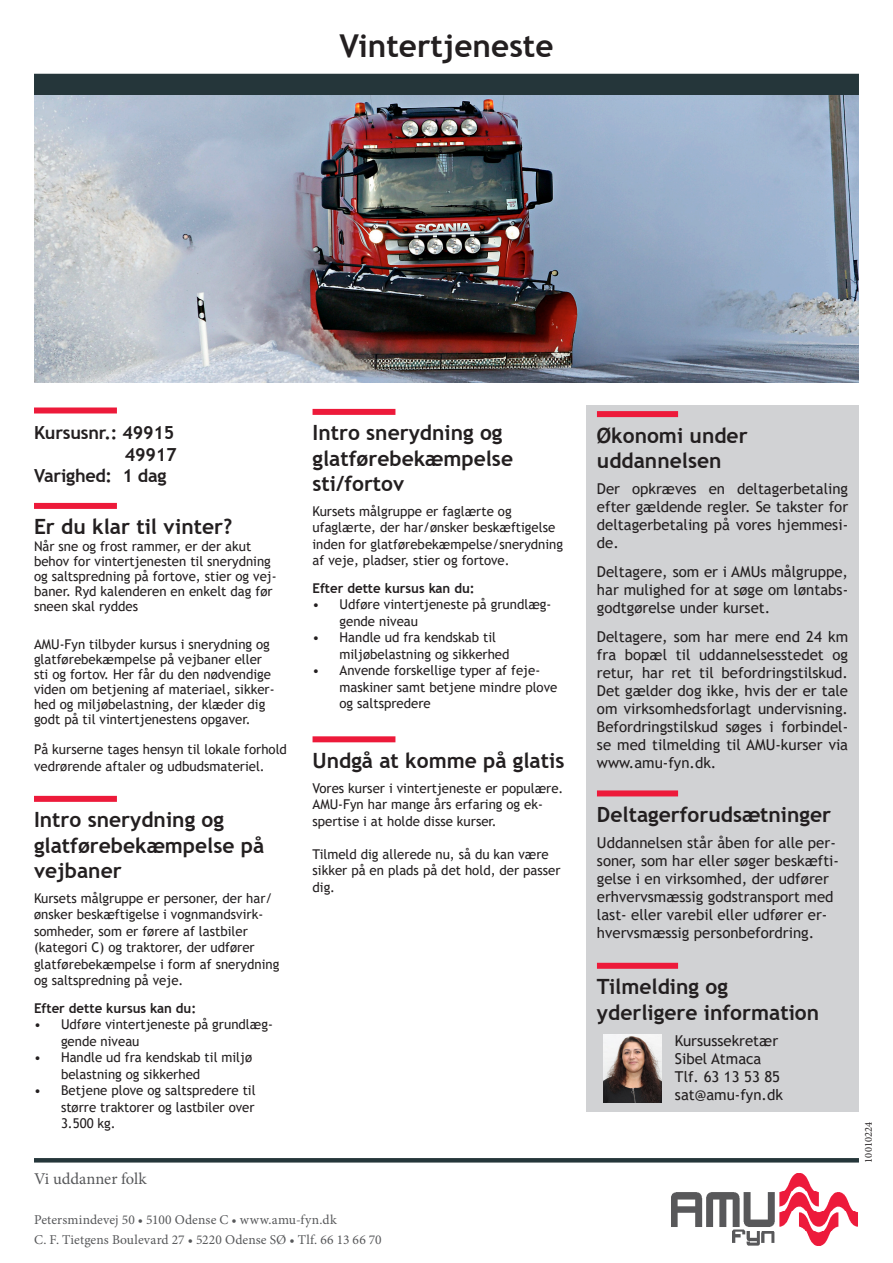
<style>
.page{position:relative;width:893px;height:1263px;background:#fff}
.page>*{position:absolute;margin:0;border:0;box-sizing:border-box;transform-origin:0 0}
.t1{font:700 31.5px "Trebuchet MS";color:#231f20}
.Afsnitsstreg_FED_brochure{font:700 21px/25.2px "Trebuchet MS";color:#231f20}
.Afsnitsstreg_FED_brochure_kopi{font:700 21px/25.2px "Trebuchet MS";color:#231f20}
.Afsnitsstreg_ALM_brochure{font:700 18px "Trebuchet MS";letter-spacing:-.01em;color:#231f20}
.t2{font:16.5px "Minion Pro";color:#57585a}
.brødtekst_brochurer{font:15px/18px "Trebuchet MS";color:#231f20;text-align:justify}
.brødtekst_brochurer-2{font:13.5px/16.5px "Trebuchet MS";color:#231f20}
.brødtekst{font:13.5px/16.5px "Trebuchet MS";color:#231f20}
.Afsnitsstreg_FED_brochure-2{font:13.5px/15px "Trebuchet MS";color:#231f20}
.brødtekst_brochurer-3{font:13.5px "Minion Pro";letter-spacing:.01em;color:#57585a}
.brødtekst-2{font:700 13.5px "Trebuchet MS";color:#231f20}
.brødtekst_brochurer-4{font:10.5px "Minion Pro";color:#231f20}
</style>
<div class="page">
<div style="left:34px;top:74px;width:825px;height:22px;background:#25363a"></div>
<img style="left:34px;top:96px;width:825px;height:287px">
<img style="left:671px;top:1173px;width:187px;height:73px">
<svg style="left:34px;top:1158px;width:825px;height:4px;background:#28393d"></svg>
<div style="left:586px;top:405px;width:273px;height:707px;background:#d1d2d4"></div>
<div style="left:34px;top:407px;width:83px;height:6px;background:#ed1a3a"></div>
<div style="left:34px;top:503px;width:83px;height:6px;background:#ed1a3a"></div>
<div style="left:34px;top:796px;width:83px;height:6px;background:#ed1a3a"></div>
<div style="left:313px;top:409px;width:82px;height:6px;background:#ed1a3a"></div>
<div style="left:313px;top:736px;width:82px;height:6px;background:#ed1a3a"></div>
<div style="left:597px;top:411px;width:81px;height:6px;background:#ed1a3a"></div>
<div style="left:597px;top:790px;width:81px;height:6px;background:#ed1a3a"></div>
<div style="left:597px;top:963px;width:81px;height:6px;background:#ed1a3a"></div>
<img style="left:604px;top:1034px;width:58px;height:68px">
<p class="t1" style="left:339px;top:26px;width:216px">Vintertjeneste</p>
<p class="Afsnitsstreg_ALM_brochure" style="left:34px;top:421px;width:142px">Kursusnr.: 49915</p>
<p class="Afsnitsstreg_ALM_brochure" style="left:125px;top:443px;width:54px">49917</p>
<p class="Afsnitsstreg_ALM_brochure" style="left:34px;top:465px;width:134px">Varighed: 1 dag</p>
<p class="Afsnitsstreg_FED_brochure" style="left:34px;top:514px;width:200px">Er du klar til vinter?</p>
<p class="Afsnitsstreg_FED_brochure-2" style="left:34px;top:538px;width:244px">Når sne og frost rammer, er der akut behov for vintertjenesten til snerydning og saltspredning på fortove, stier og vej&shy;baner. Ryd kalenderen en enkelt dag før sneen skal ryddes</p>
<p class="brødtekst_brochurer-2" style="left:34px;top:637px;width:242px;line-height:15px">AMU-Fyn tilbyder kursus i snerydning og glatførebekæmpelse på vejbaner eller sti og fortov. Her får du den nødvendige viden om betjening af materiael, sikker&shy;hed og miljøbelastning, der klæder dig godt på til vintertjenestens opgaver.</p>
<p class="brødtekst" style="left:34px;top:741px;width:254px">På kurserne tages hensyn til lokale forhold vedrørende aftaler og udbudsmateriel.</p>
<p class="Afsnitsstreg_FED_brochure_kopi" style="left:34px;top:807px;width:232px">Intro snerydning og glatførebekæmpelse på vejbaner</p>
<p class="brødtekst" style="left:34px;top:890px;width:247px">Kursets målgruppe er personer, der har/ ønsker beskæftigelse i vognmandsvirk&shy;somheder, som er førere af lastbiler (kategori C) og traktorer, der udfører glatførebekæmpelse i form af snerydning og saltspredning på veje.</p>
<p class="brødtekst-2" style="left:34px;top:999px;width:164px">Efter dette kursus kan du:</p>
<p class="brødtekst_brochurer-2" style="left:61px;top:1016px;width:213px;text-indent:-27px">• Udføre vintertjeneste på grundlæg&shy;gende niveau</p>
<p class="brødtekst_brochurer-2" style="left:61px;top:1049px;width:193px;text-indent:-27px">• Handle ud fra kendskab til miljø belastning og sikkerhed</p>
<p class="brødtekst_brochurer-2" style="left:61px;top:1082px;width:196px;text-align:justify;text-indent:-27px">• Betjene plove og saltspredere til større traktorer og lastbiler over 3.500 kg.</p>
<p class="t2" style="left:34px;top:1168px;width:114px">Vi uddanner folk</p>
<p class="Afsnitsstreg_FED_brochure" style="left:313px;top:420px;width:202px">Intro snerydning og glatførebekæmpelse sti/fortov</p>
<p class="brødtekst_brochurer-2" style="left:313px;top:503px;width:252px">Kursets målgruppe er faglærte og ufaglærte, der har/ønsker beskæftigelse inden for glatførebekæmpelse/snerydning af veje, pladser, stier og fortove.</p>
<p class="brødtekst-2" style="left:313px;top:579px;width:164px">Efter dette kursus kan du:</p>
<p class="brødtekst_brochurer-2" style="left:340px;top:596px;width:213px;text-indent:-27px">• Udføre vintertjeneste på grundlæg&shy;gende niveau</p>
<p class="brødtekst_brochurer-2" style="left:340px;top:629px;width:171px;text-indent:-27px">• Handle ud fra kendskab til miljøbelastning og sikkerhed</p>
<p class="brødtekst_brochurer-2" style="left:340px;top:662px;width:219px;text-indent:-27px">• Anvende forskellige typer af feje&shy;maskiner samt betjene mindre plove og saltspredere</p>
<p class="Afsnitsstreg_FED_brochure" style="left:313px;top:748px;width:253px">Undgå at komme på glatis</p>
<p class="brødtekst" style="left:313px;top:780px;width:252px">Vores kurser i vintertjeneste er populære.<br>AMU-Fyn har mange års erfaring og ek&shy;spertise i at holde disse kurser.</p>
<p class="brødtekst" style="left:313px;top:846px;width:250px">Tilmeld dig allerede nu, så du kan være sikker på en plads på det hold, der passer dig.</p>
<p class="brødtekst_brochurer-3" style="left:34px;top:1210px;width:304px">Petersmindevej 50 • 5100 Odense C • www.amu-fyn.dk</p>
<p class="brødtekst_brochurer-3" style="left:34px;top:1231px;width:349px">C. F. Tietgens Boulevard 27 • 5220 Odense SØ • Tlf. 66 13 66 70</p>
<p class="Afsnitsstreg_FED_brochure" style="left:597px;top:423px;width:152px">Økonomi under uddannelsen</p>
<p class="brødtekst_brochurer" style="left:597px;top:480px;width:253px">Der opkræves en deltagerbetaling efter gældende regler. Se takster for deltagerbetaling på vores hjemmesi&shy;de.</p>
<p class="brødtekst_brochurer" style="left:597px;top:563px;width:253px">Deltagere, som er i AMUs målgruppe, har mulighed for at søge om løntabs&shy;godtgørelse under kurset.</p>
<p class="brødtekst_brochurer" style="left:597px;top:627px;width:253px">Deltagere, som har mere end 24 km fra bopæl til uddannelsesstedet og retur, har ret til befordringstilskud.<br>Det gælder dog ikke, hvis der er tale om virksomhedsforlagt undervisning.<br>Befordringstilskud søges i forbindel&shy;se med tilmelding til AMU-kurser via www.amu-fyn.dk.</p>
<p class="Afsnitsstreg_FED_brochure" style="left:597px;top:802px;width:236px">Deltagerforudsætninger</p>
<p class="brødtekst_brochurer" style="left:597px;top:834px;width:244px;text-align:left">Uddannelsen står åben for alle per&shy;soner, som har eller søger beskæfti&shy;gelse i en virksomhed, der udfører erhvervsmæssig godstransport med last- eller varebil eller udfører er&shy;hvervsmæssig personbefordring.</p>
<p class="Afsnitsstreg_FED_brochure" style="left:597px;top:974px;width:224px">Tilmelding og yderligere information</p>
<p class="brødtekst_brochurer" style="left:675px;top:1031px;width:105px">Kursussekretær</p>
<p class="brødtekst_brochurer" style="left:675px;top:1049px;width:88px">Sibel Atmaca</p>
<p class="brødtekst_brochurer" style="left:675px;top:1067px;width:107px">Tlf. 63 13 53 85</p>
<p class="brødtekst_brochurer" style="left:675px;top:1085px;width:110px">sat@amu-fyn.dk</p>
<p class="brødtekst_brochurer-4" style="left:861px;top:1162px;width:42px;rotate:-90deg">10010224</p>
</div>
